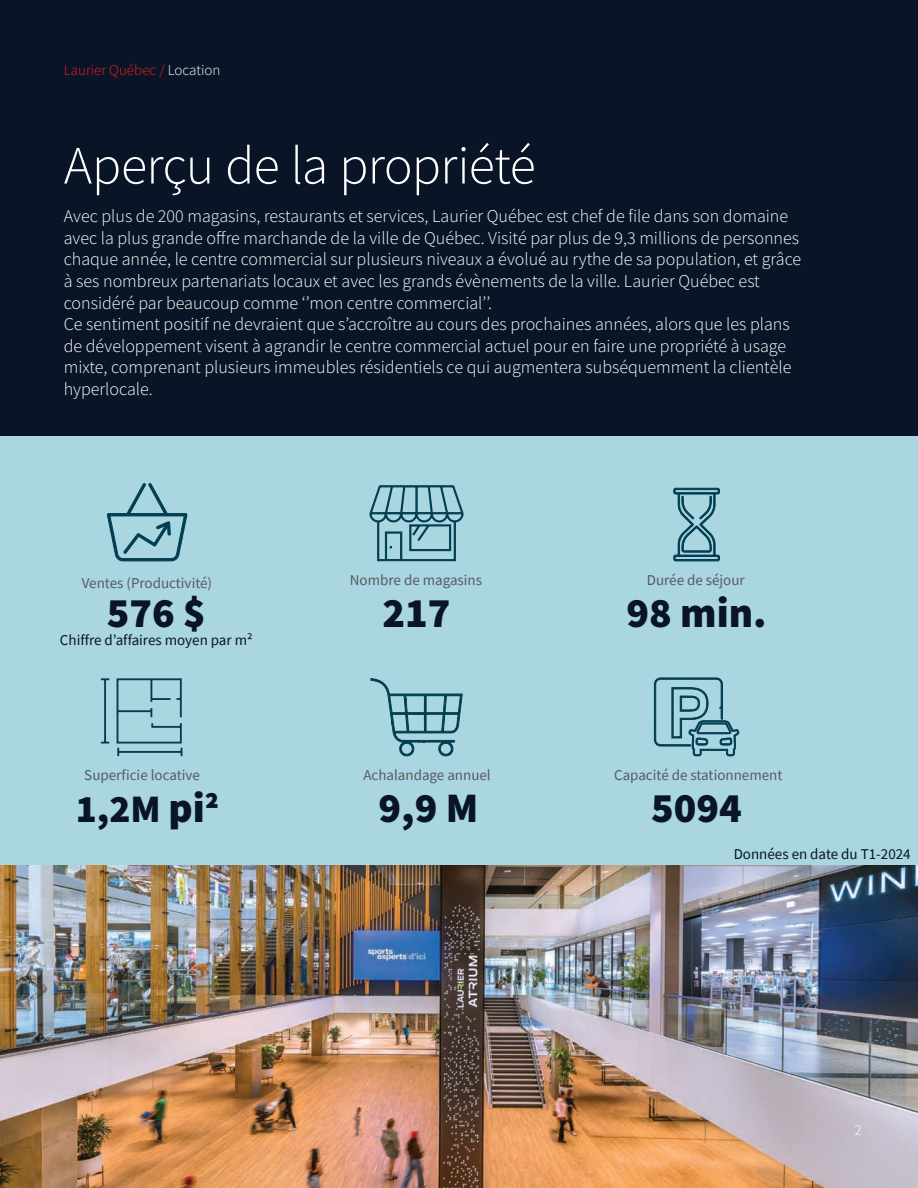
<style>
.page{position:relative;width:918px;height:1188px;background:#091526}
.page>*{position:absolute;margin:0;border:0;box-sizing:border-box;transform-origin:0 0}
.t1{font:300 54px "Source Sans Pro";letter-spacing:-.015em;color:#fff}
.t2{font:900 42px "Source Sans Pro";color:#091526}
.t3{font:900 39px "Source Sans Pro";color:#091526}
.t4{font:300 18px/21.6px "Source Sans Pro";color:#fff}
.t5{font:15px "Source Sans Pro";color:#565a60}
.t6{font:15px "Source Sans Pro";color:#091526}
.t7{font:300 15px "Source Sans Pro";color:#ee1d23}
.t8{font:300 15px "Source Sans Pro";color:#fff}
.s1{color:#fff}
.s2{font-size:42px}
.s3{font-size:37.5px}
</style>
<div class="page">
<div style="left:0;top:436px;width:918px;height:429px;background:#a9d6e0"></div>
<img style="left:0;top:865px;width:918px;height:323px">
<svg style="left:107px;top:483px;width:80px;height:78px"></svg>
<svg style="left:101px;top:678px;width:82px;height:79px"></svg>
<svg style="left:369px;top:485px;width:95px;height:76px"></svg>
<svg style="left:371px;top:678px;width:92px;height:79px"></svg>
<svg style="left:673px;top:488px;width:47px;height:73px"></svg>
<svg style="left:654px;top:678px;width:85px;height:78px"></svg>
<p class="t7" style="left:64px;top:61px;width:158px">Laurier Québec / <span class="s1">Location</span></p>
<h1 class="t1" style="left:64px;top:133px;width:473px">Aperçu de la propriété</h1>
<p class="t4" style="left:64px;top:205px;width:739px">Avec plus de 200 magasins, restaurants et services, Laurier Québec est chef de file dans son domaine avec la plus grande offre marchande de la ville de Québec. Visité par plus de 9,3 millions de personnes chaque année, le centre commercial sur plusieurs niveaux a évolué au rythe de sa population, et grâce à ses nombreux partenariats locaux et avec les grands évènements de la ville. Laurier Québec est considéré par beaucoup comme ‘’mon centre commercial’’.<br>Ce sentiment positif ne devraient que s’accroître au cours des prochaines années, alors que les plans de développement visent à agrandir le centre commercial actuel pour en faire une propriété à usage mixte, comprenant plusieurs immeubles résidentiels ce qui augmentera subséquemment la clientèle hyperlocale.</p>
<p class="t5" style="left:82px;top:573px;width:132px">Ventes (Productivité)</p>
<h2 class="t2" style="left:107px;top:584px;width:101px">576 $</h2>
<p class="t6" style="left:60px;top:630px;width:194px">Chiffre d’affaires moyen par m²</p>
<p class="t5" style="left:84px;top:766px;width:117px">Superficie locative</p>
<h3 class="t3" style="left:76px;top:782px;width:145px">1,2M <span class="s2">pi</span><span class="s3">²</span></h3>
<p class="t5" style="left:350px;top:571px;width:134px">Nombre de magasins</p>
<h2 class="t2" style="left:383px;top:584px;width:70px">217</h2>
<p class="t5" style="left:363px;top:766px;width:129px">Achalandage annuel</p>
<h2 class="t2" style="left:379px;top:779px;width:101px">9,9 M</h2>
<p class="t5" style="left:647px;top:571px;width:100px">Durée de séjour</p>
<h2 class="t2" style="left:627px;top:584px;width:142px">98 min.</h2>
<p class="t5" style="left:614px;top:766px;width:170px">Capacité de stationnement</p>
<h2 class="t2" style="left:651px;top:779px;width:92px">5094</h2>
<p class="t6" style="left:734px;top:844px;width:179px">Données en date du T1-2024</p>
<p class="t8" style="left:855px;top:1121px;width:9px">2</p>
</div>
